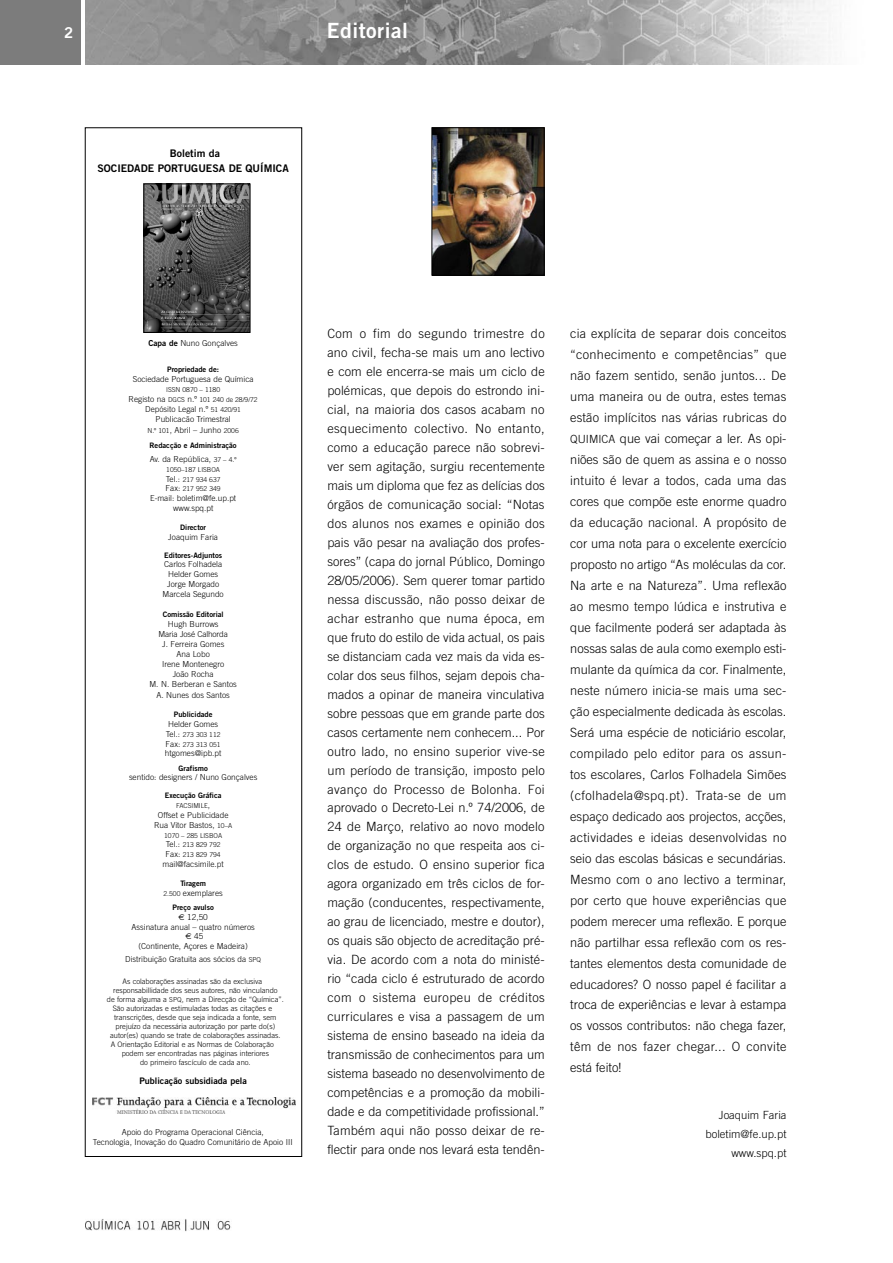
<style>
.page{position:relative;width:893px;height:1263px;background:#fff}
.page>*{position:absolute;margin:0;border:0;box-sizing:border-box;transform-origin:0 0}
.t1{font:21px "Trade Gothic Bold Two";letter-spacing:.025em;color:#fff}
.t2{font:15px "Trade Gothic Bold Two";color:#fff}
.t3{font:300 12.75px/18.9px "Trade Gothic";color:#000;text-align:justify}
.t4{font:300 11.25px/18.8px "Trade Gothic";color:#000;text-align:right}
.t5{font:10.5px/15.3px "Trade Gothic Bold Two";color:#000;text-align:center}
.t6{font:9px "Trade Gothic Bold Two";color:#000}
.t7{font:300 8.25px/9.9px "Trade Gothic";color:#000;text-align:center}
.t8{font:300 7.5px "Trade Gothic";color:#000}
.t9{font:7.5px "Trade Gothic Bold Two";color:#000}
.t10{font:300 6.75px/9.9px "Trade Gothic";color:#000}
.s1{font-family:"Trade Gothic Bold Two";font-weight:400}
.s2{font-size:8.25px}
.s3{font-size:6.75px}
.s4{font-family:"Euro Sans";font-weight:400}
.s5{font-size:11.25px}
</style>
<div class="page">
<div style="left:0;top:0;width:81px;height:65px;background:#7c7c7c"></div>
<img style="left:85px;top:0;width:746px;height:65px">
<img style="left:85px;top:1219px;width:146px;height:13px">
<svg style="left:85px;top:127px;width:217px;height:1030px"></svg>
<svg style="left:143px;top:184px;width:107px;height:149px"></svg>
<svg style="left:91px;top:1096px;width:205px;height:21px"></svg>
<img style="left:92px;top:1097px;width:203px;height:16px">
<img style="left:432px;top:127px;width:112px;height:148px">
<p class="t2" style="left:64px;top:23px;width:11px">2</p>
<h1 class="t1" style="left:327px;top:17px;width:83px">Editorial</h1>
<p class="t5" style="left:98px;top:145px;width:193px">Boletim da<br>SOCIEDADE PORTUGUESA DE QUÍMICA</p>
<p class="t7" style="left:148px;top:338px;width:91px"><span class="s1">Capa de</span> Nuno Gonçalves</p>
<p class="t9" style="left:167px;top:365px;width:53px">Propriedade de:</p>
<p class="t7" style="left:133px;top:374px;width:122px">Sociedade Portuguesa de Química</p>
<p class="t10" style="left:129px;top:385px;width:131px;text-align:center">ISSN 0870 – 1180<br><span class="s2">Registo na</span> DGCS <span class="s2">n.º</span> 101 240 de 28/9/72</p>
<p class="t7" style="left:145px;top:404px;width:97px">Depósito Legal n.º <span class="s3">51 420/91<br></span>Publicacão Trimestral</p>
<p class="t7" style="left:148px;top:425px;width:93px"><span class="s3">N.º 101</span>, Abril – Junho <span class="s3">2006</span></p>
<p class="t9" style="left:150px;top:440px;width:89px">Redacção e Administração</p>
<p class="t7" style="left:150px;top:454px;width:88px">Av. da República, <span class="s3">37 – 4.º</span></p>
<p class="t10" style="left:166px;top:464px;width:57px;text-align:justify">1050–187 LISBOA <span class="s2">Tel.:</span> 217 934 637<br><span class="s2">Fax:</span> 217 952 349</p>
<p class="t7" style="left:150px;top:493px;width:88px">E-mail: boletim@fe.up.pt www.spq.pt</p>
<p class="t9" style="left:180px;top:523px;width:27px">Director</p>
<p class="t7" style="left:168px;top:532px;width:51px">Joaquim Faria</p>
<p class="t9" style="left:164px;top:550px;width:59px">Editores-Adjuntos</p>
<p class="t7" style="left:163px;top:559px;width:63px">Carlos Folhadela<br>Helder Gomes<br>Jorge Morgado<br>Marcela Segundo</p>
<p class="t9" style="left:163px;top:610px;width:62px">Comissão Editorial</p>
<p class="t7" style="left:149px;top:619px;width:89px">Hugh Burrows<br>Maria José Calhorda<br>J. Ferreira Gomes<br>Ana Lobo<br>Irene Montenegro<br>João Rocha<br>M. N. Berberan e Santos</p>
<p class="t7" style="left:156px;top:690px;width:75px">A. Nunes dos Santos</p>
<p class="t9" style="left:174px;top:709px;width:40px">Publicidade</p>
<p class="t7" style="left:168px;top:719px;width:52px">Helder Gomes</p>
<p class="t10" style="left:166px;top:729px;width:57px"><span class="s2">Tel.:</span> 273 303 112<br><span class="s2">Fax:</span> 273 313 051</p>
<p class="t7" style="left:165px;top:748px;width:58px">htgomes@ipb.pt</p>
<p class="t9" style="left:179px;top:763px;width:31px">Grafismo</p>
<p class="t7" style="left:129px;top:772px;width:130px">sentido: designers / Nuno Gonçalves</p>
<p class="t9" style="left:165px;top:791px;width:58px">Execução Gráfica</p>
<p class="t10" style="left:176px;top:800px;width:36px">FACSIMILE<span class="s2">,</span></p>
<p class="t7" style="left:154px;top:810px;width:80px">Offset e Publicidade<br>Rua Vitor Bastos, <span class="s3">10–A</span></p>
<p class="t10" style="left:164px;top:830px;width:59px">1070 – 285 LISBOA<br><span class="s2">Tel.:</span> 213 829 792<br><span class="s2">Fax:</span> 213 829 794</p>
<p class="t7" style="left:163px;top:859px;width:63px">mail@facsimile.pt</p>
<p class="t9" style="left:180px;top:878px;width:27px">Tiragem</p>
<p class="t7" style="left:164px;top:887px;width:61px"><span class="s3">2.500</span> exemplares</p>
<p class="t9" style="left:173px;top:902px;width:43px">Preço avulso</p>
<p class="t7" style="left:132px;top:912px;width:125px"><span class="s4">€</span> 12,50<br>Assinatura anual – quatro números <span class="s4">€</span> 45<br>(Continente, Açores e Madeira)</p>
<p class="t7" style="left:125px;top:954px;width:137px">Distribuição Gratuita aos sócios da <span class="s3">SPQ</span></p>
<p class="t8" style="left:122px;top:976px;width:141px">As colaborações assinadas são da exclusiva</p>
<p class="t8" style="left:113px;top:985px;width:166px">responsabillidade dos seus autores, não vinculando</p>
<p class="t8" style="left:107px;top:994px;width:178px">de forma alguma a <span class="s3">SPQ</span>, nem a Direcção de “Química”.</p>
<p class="t8" style="left:113px;top:1003px;width:161px">São autorizadas e estimuladas todas as citações e</p>
<p class="t8" style="left:114px;top:1012px;width:164px">transcrições, desde que seja indicada a fonte, sem</p>
<p class="t8" style="left:116px;top:1021px;width:161px">prejuízo da necessária autorização por parte do(s)</p>
<p class="t8" style="left:110px;top:1030px;width:172px">autor(es) quando se trate de colaborações assinadas.</p>
<p class="t8" style="left:111px;top:1039px;width:164px">A Orientação Editorial e as Normas de Colaboração</p>
<p class="t8" style="left:122px;top:1048px;width:149px">podem ser encontradas nas páginas interiores</p>
<p class="t8" style="left:140px;top:1057px;width:112px">do primeiro fascículo de cada ano.</p>
<p class="t6" style="left:139px;top:1075px;width:109px">Publicação subsidiada pela</p>
<p class="t7" style="left:93px;top:1126px;width:201px;line-height:10.5px">Apoio do Programa Operacional Ciência,<br>Tecnologia, Inovação do Quadro Comunitário de Apoio III</p>
<p class="t3" style="left:327px;top:324px;width:219px">Com o fim do segundo trimestre do ano civil, fecha-se mais um ano lectivo e com ele encerra-se mais um ciclo de polémicas, que depois do estrondo ini&shy;cial, na maioria dos casos acabam no esquecimento colectivo. No entanto, como a educação parece não sobrevi&shy;ver sem agitação, surgiu recentemente mais um diploma que fez as delícias dos órgãos de comunicação social: “Notas dos alunos nos exames e opinião dos pais vão pesar na avaliação dos profes&shy;sores” (capa do jornal Público, Domingo 28/05/2006). Sem querer tomar partido nessa discussão, não posso deixar de achar estranho que numa época, em que fruto do estilo de vida actual, os pais se distanciam cada vez mais da vida es&shy;colar dos seus filhos, sejam depois cha&shy;mados a opinar de maneira vinculativa sobre pessoas que em grande parte dos casos certamente nem conhecem... Por outro lado, no ensino superior vive-se um período de transição, imposto pelo avanço do Processo de Bolonha. Foi aprovado o Decreto-Lei n.º 74/2006, de 24 de Março, relativo ao novo modelo de organização no que respeita aos ci&shy;clos de estudo. O ensino superior fica agora organizado em três ciclos de for&shy;mação (conducentes, respectivamente, ao grau de licenciado, mestre e doutor), os quais são objecto de acreditação pré&shy;via. De acordo com a nota do ministé&shy;rio “cada ciclo é estruturado de acordo com o sistema europeu de créditos curriculares e visa a passagem de um sistema de ensino baseado na ideia da transmissão de conhecimentos para um sistema baseado no desenvolvimento de competências e a promoção da mobili&shy;dade e da competitividade profissional.” Também aqui não posso deixar de re&shy;flectir para onde nos levará esta tendên-</p>
<p class="t3" style="left:570px;top:323px;width:218px;line-height:21px">cia explícita de separar dois conceitos “conhecimento e competências” que não fazem sentido, senão juntos... De uma maneira ou de outra, estes temas estão implícitos nas várias rubricas do <span class="s5">QUIMICA</span> que vai começar a ler. As opi&shy;niões são de quem as assina e o nosso intuito é levar a todos, cada uma das cores que compõe este enorme quadro da educação nacional. A propósito de cor uma nota para o excelente exercício proposto no artigo “As moléculas da cor.<br>Na arte e na Natureza”. Uma reflexão ao mesmo tempo lúdica e instrutiva e que facilmente poderá ser adaptada às nossas salas de aula como exemplo esti&shy;mulante da química da cor. Finalmente, neste número inicia-se mais uma sec&shy;ção especialmente dedicada às escolas.<br>Será uma espécie de noticiário escolar, compilado pelo editor para os assun&shy;tos escolares, Carlos Folhadela Simões (cfolhadela@spq.pt). Trata-se de um espaço dedicado aos projectos, acções, actividades e ideias desenvolvidas no seio das escolas básicas e secundárias.<br>Mesmo com o ano lectivo a terminar, por certo que houve experiências que podem merecer uma reflexão. E porque não partilhar essa reflexão com os res&shy;tantes elementos desta comunidade de educadores? O nosso papel é facilitar a troca de experiências e levar à estampa os vossos contributos: não chega fazer, têm de nos fazer chegar... O convite está feito!</p>
<p class="t4" style="left:706px;top:1106px;width:82px">Joaquim Faria boletim@fe.up.pt www.spq.pt</p>
</div>
